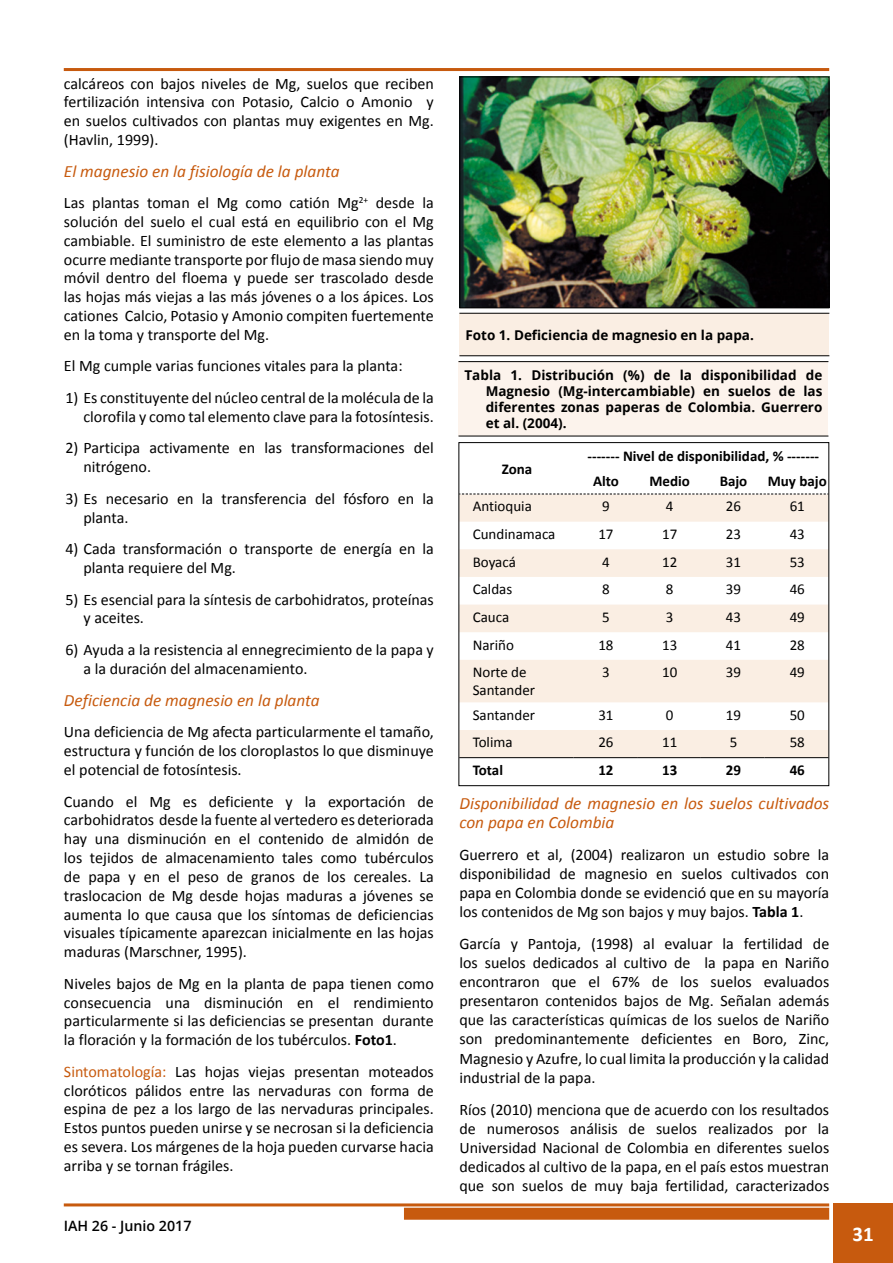
<style>
.page{position:relative;width:893px;height:1263px;background:#fff}
.page>*{position:absolute;margin:0;border:0;box-sizing:border-box;transform-origin:0 0}
.t1{font:700 21px "Calibri";color:#fff}
.t2{font:italic 17.25px/19px "Calibri";color:#c75a0e}
.t3{font:16.05px/18.8px "Calibri";color:#000;text-align:justify}
.t4{font:15px/18px "Calibri";color:#000}
.t5{font:700 15px/24.3px "Calibri";color:#000}
.t6{font:600 14.25px "Open Sans";color:#000}
.t7{font:700 13.5px/16.2px "Open Sans";color:#000;text-align:justify}
.s1{font-weight:700}
.s2{color:#c75a0e}
</style>
<div class="page">
<hr style="left:64px;top:68px;width:765px;height:3px;background:#c75a0e">
<hr style="left:64px;top:1203px;width:765px;height:3px;background:#c75a0e">
<div style="left:833px;top:1203px;width:60px;height:60px;background:#c75a0e"></div>
<div style="left:404px;top:1208px;width:425px;height:12px;background:#c75a0e"></div>
<div style="left:459px;top:313px;width:370px;height:43px;background:#faeee3"></div>
<hr style="left:459px;top:313px;width:370px;height:1px;background:#000">
<hr style="left:459px;top:355px;width:370px;height:1px;background:#000">
<img style="left:461px;top:79px;width:366px;height:227px">
<div style="left:459px;top:77px;width:370px;height:231px;border:1px solid #000"></div>
<div style="left:458px;top:362px;width:370px;height:74px;background:#fcf3ec"></div>
<hr style="left:458px;top:361px;width:370px;height:1px;background:#000">
<hr style="left:458px;top:436px;width:370px;height:1px;background:#000">
<svg style="left:460px;top:495px;width:367px;height:262px;fill:#faeee3"></svg>
<div style="left:460px;top:549px;width:367px;height:28px;background:#faeee3"></div>
<svg style="left:460px;top:494px;width:367px;height:1px"></svg>
<hr style="left:459px;top:757px;width:114px;height:1px;background:#000">
<hr style="left:573px;top:757px;width:64px;height:1px;background:#000">
<hr style="left:637px;top:757px;width:64px;height:1px;background:#000">
<hr style="left:701px;top:757px;width:64px;height:1px;background:#000">
<hr style="left:765px;top:757px;width:63px;height:1px;background:#000">
<div style="left:458px;top:442px;width:371px;height:344px;border:1px solid #000"></div>
<p class="t3" style="left:64px;top:73px;width:371px">calcáreos con bajos niveles de Mg, suelos que reciben fertilización intensiva con Potasio, Calcio o Amonio y en suelos cultivados con plantas muy exigentes en Mg. (Havlin, 1999).</p>
<p class="t2" style="left:64px;top:161px;width:277px">El magnesio en la fisiología de la planta</p>
<p class="t3" style="left:64px;top:193px;width:371px">Las plantas toman el Mg como catión Mg<sup>2+</sup> desde la solución del suelo el cual está en equilibrio con el Mg cambiable. El suministro de este elemento a las plantas ocurre mediante transporte por flujo de masa siendo muy móvil dentro del floema y puede ser trascolado desde las hojas más viejas a las más jóvenes o a los ápices. Los cationes Calcio, Potasio y Amonio compiten fuertemente en la toma y transporte del Mg.</p>
<p class="t3" style="left:64px;top:356px;width:340px">El Mg cumple varias funciones vitales para la planta:</p>
<p class="t3" style="left:65px;top:387px;width:370px;text-align:right">1) Es constituyente del núcleo central de la molécula de la clorofila y como tal elemento clave para la fotosíntesis.</p>
<p class="t3" style="left:83px;top:438px;width:352px;text-indent:-18px">2) Participa activamente en las transformaciones del nitrógeno.</p>
<p class="t3" style="left:83px;top:488px;width:352px;text-indent:-18px">3) Es necesario en la transferencia del fósforo en la planta.</p>
<p class="t3" style="left:83px;top:539px;width:352px;text-indent:-18px">4) Cada transformación o transporte de energía en la planta requiere del Mg.</p>
<p class="t3" style="left:83px;top:589px;width:352px;text-indent:-18px">5) Es esencial para la síntesis de carbohidratos, proteínas y aceites.</p>
<p class="t3" style="left:83px;top:639px;width:352px;text-indent:-18px">6) Ayuda a la resistencia al ennegrecimiento de la papa y a la duración del almacenamiento.</p>
<p class="t2" style="left:64px;top:690px;width:257px">Deficiencia de magnesio en la planta</p>
<p class="t3" style="left:64px;top:722px;width:371px">Una deficiencia de Mg afecta particularmente el tamaño, estructura y función de los cloroplastos lo que disminuye el potencial de fotosíntesis.</p>
<p class="t3" style="left:64px;top:791px;width:371px">Cuando el Mg es deficiente y la exportación de carbohidratos desde la fuente al vertedero es deteriorada hay una disminución en el contenido de almidón de los tejidos de almacenamiento tales como tubérculos de papa y en el peso de granos de los cereales. La traslocacion de Mg desde hojas maduras a jóvenes se aumenta lo que causa que los síntomas de deficiencias visuales típicamente aparezcan inicialmente en las hojas maduras (Marschner, 1995).</p>
<p class="t3" style="left:64px;top:973px;width:371px">Niveles bajos de Mg en la planta de papa tienen como consecuencia una disminución en el rendimiento particularmente si las deficiencias se presentan durante la floración y la formación de los tubérculos. <span class="s1">Foto1</span>.</p>
<p class="t3" style="left:64px;top:1061px;width:371px"><span class="s2">Sintomatología:</span> Las hojas viejas presentan moteados cloróticos pálidos entre las nervaduras con forma de espina de pez a los largo de las nervaduras principales.<br>Estos puntos pueden unirse y se necrosan si la deficiencia es severa. Los márgenes de la hoja pueden curvarse hacia arriba y se tornan frágiles.</p>
<p class="t6" style="left:64px;top:1216px;width:129px">IAH 26 - Junio 2017</p>
<p class="t7" style="left:465px;top:326px;width:290px">Foto 1. Deficiencia de magnesio en la papa.</p>
<p class="t7" style="left:486px;top:366px;width:338px;text-indent:-21px">Tabla 1. Distribución (%) de la disponibilidad de Magnesio (Mg-intercambiable) en suelos de las diferentes zonas paperas de Colombia. Guerrero et al. (2004).</p>
<p class="t5" style="left:502px;top:457px;width:32px">Zona</p>
<p class="t5" style="left:593px;top:444px;width:228px;text-indent:-5px">------- Nivel de disponibilidad, % -------<br>Alto</p>
<p class="t5" style="left:649px;top:469px;width:42px">Medio</p>
<p class="t5" style="left:720px;top:469px;width:29px">Bajo</p>
<p class="t5" style="left:768px;top:469px;width:61px">Muy bajo</p>
<p class="t4" style="left:473px;top:497px;width:61px">Antioquia</p>
<p class="t4" style="left:602px;top:497px;width:9px">9</p>
<p class="t4" style="left:666px;top:497px;width:9px">4</p>
<p class="t4" style="left:726px;top:497px;width:17px">26</p>
<p class="t4" style="left:790px;top:497px;width:17px">61</p>
<p class="t4" style="left:473px;top:524px;width:84px">Cundinamaca</p>
<p class="t4" style="left:598px;top:524px;width:17px">17</p>
<p class="t4" style="left:662px;top:524px;width:17px">17</p>
<p class="t4" style="left:726px;top:524px;width:17px">23</p>
<p class="t4" style="left:790px;top:524px;width:17px">43</p>
<p class="t4" style="left:473px;top:552px;width:45px">Boyacá</p>
<p class="t4" style="left:602px;top:552px;width:9px">4</p>
<p class="t4" style="left:662px;top:552px;width:17px">12</p>
<p class="t4" style="left:726px;top:552px;width:17px">31</p>
<p class="t4" style="left:790px;top:552px;width:17px">53</p>
<p class="t4" style="left:473px;top:579px;width:41px">Caldas</p>
<p class="t4" style="left:602px;top:579px;width:9px">8</p>
<p class="t4" style="left:666px;top:579px;width:9px">8</p>
<p class="t4" style="left:726px;top:579px;width:17px">39</p>
<p class="t4" style="left:790px;top:579px;width:17px">46</p>
<p class="t4" style="left:473px;top:607px;width:38px">Cauca</p>
<p class="t4" style="left:602px;top:607px;width:9px">5</p>
<p class="t4" style="left:666px;top:607px;width:9px">3</p>
<p class="t4" style="left:726px;top:607px;width:17px">43</p>
<p class="t4" style="left:790px;top:607px;width:17px">49</p>
<p class="t4" style="left:473px;top:635px;width:43px">Nariño</p>
<p class="t4" style="left:598px;top:635px;width:17px">18</p>
<p class="t4" style="left:662px;top:635px;width:17px">13</p>
<p class="t4" style="left:726px;top:635px;width:17px">41</p>
<p class="t4" style="left:790px;top:635px;width:17px">28</p>
<p class="t4" style="left:473px;top:662px;width:64px">Norte de<br>Santander</p>
<p class="t4" style="left:602px;top:662px;width:9px">3</p>
<p class="t4" style="left:662px;top:662px;width:17px">10</p>
<p class="t4" style="left:726px;top:662px;width:17px">39</p>
<p class="t4" style="left:790px;top:662px;width:17px">49</p>
<p class="t4" style="left:473px;top:705px;width:64px">Santander</p>
<p class="t4" style="left:598px;top:705px;width:17px">31</p>
<p class="t4" style="left:666px;top:705px;width:9px">0</p>
<p class="t4" style="left:726px;top:705px;width:17px">19</p>
<p class="t4" style="left:790px;top:705px;width:17px">50</p>
<p class="t4" style="left:473px;top:733px;width:41px">Tolima</p>
<p class="t4" style="left:598px;top:733px;width:17px">26</p>
<p class="t4" style="left:662px;top:733px;width:17px">11</p>
<p class="t4" style="left:730px;top:733px;width:9px">5</p>
<p class="t4" style="left:790px;top:733px;width:17px">58</p>
<p class="t5" style="left:473px;top:758px;width:32px">Total</p>
<p class="t5" style="left:598px;top:758px;width:17px">12</p>
<p class="t5" style="left:662px;top:758px;width:17px">13</p>
<p class="t5" style="left:726px;top:758px;width:17px">29</p>
<p class="t5" style="left:790px;top:758px;width:17px">46</p>
<p class="t2" style="left:459px;top:793px;width:371px">Disponibilidad de magnesio en los suelos cultivados con papa en Colombia</p>
<p class="t3" style="left:459px;top:844px;width:371px">Guerrero et al, (2004) realizaron un estudio sobre la disponibilidad de magnesio en suelos cultivados con papa en Colombia donde se evidenció que en su mayoría los contenidos de Mg son bajos y muy bajos. <span class="s1">Tabla 1</span>.</p>
<p class="t3" style="left:459px;top:933px;width:371px">García y Pantoja, (1998) al evaluar la fertilidad de los suelos dedicados al cultivo de la papa en Nariño encontraron que el 67% de los suelos evaluados presentaron contenidos bajos de Mg. Señalan además que las características químicas de los suelos de Nariño son predominantemente deficientes en Boro, Zinc, Magnesio y Azufre, lo cual limita la producción y la calidad industrial de la papa.</p>
<p class="t3" style="left:459px;top:1099px;width:371px">Ríos (2010) menciona que de acuerdo con los resultados de numerosos análisis de suelos realizados por la Universidad Nacional de Colombia en diferentes suelos dedicados al cultivo de la papa, en el país estos muestran que son suelos de muy baja fertilidad, caracterizados</p>
<h1 class="t1" style="left:853px;top:1221px;width:23px">31</h1>
</div>
